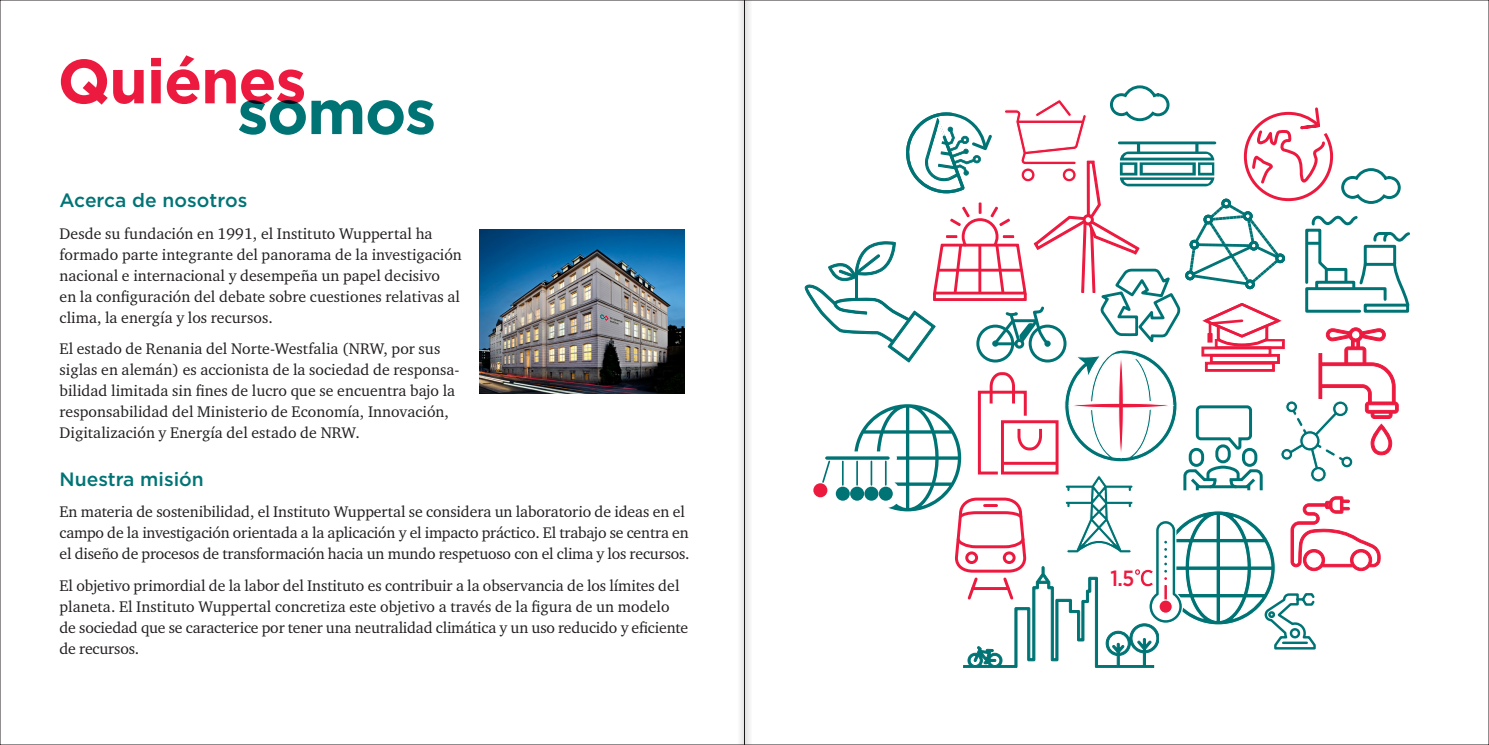
<style>
.page{position:relative;width:1489px;height:745px;background:#fff}
.page>*{position:absolute;margin:0;border:0;box-sizing:border-box;transform-origin:0 0}
.t1{font:700 62.12px "Gotham";letter-spacing:-.02em;color:#ed1a40}
.t2{font:700 62.12px "Gotham";letter-spacing:-.02em;color:#007475}
.t3{font:500 22.05px "Gotham Narrow";color:#ed1a40}
.MusterFlyer-Zwischen{font:500 19.25px "Gotham";color:#007475}
.MusterFlyer-Fliesste{font:15.75px/21px "Charter ITC Pro";letter-spacing:.005em;color:#231f20}
</style>
<div class="page">
<img style="left:479px;top:230px;width:206px;height:163px">
<svg style="left:804px;top:85px;width:606px;height:582px"></svg>
<div style="left:737px;top:0;width:7px;height:744px;background:#f2f2f2"></div>
<div style="left:744px;top:0;width:8px;height:744px;background:#ececec"></div>
<h1 class="t1" style="left:58px;top:40px;width:250px">Quiénes</h1>
<h1 class="t2" style="left:237px;top:71px;width:200px">somos</h1>
<p class="MusterFlyer-Zwischen" style="left:60px;top:187px;width:189px">Acerca de nosotros</p>
<p class="MusterFlyer-Fliesste" style="left:60px;top:222px;width:404px">Desde su fundación en 1991, el Instituto Wuppertal ha formado parte integrante del panorama de la investigación nacional e internacional y desempeña un papel decisivo<br>en la configuración del debate sobre cuestiones relativas al clima, la energía y los recursos.</p>
<p class="MusterFlyer-Fliesste" style="left:60px;top:338px;width:401px">El estado de Renania del Norte-Westfalia (NRW, por sus siglas en alemán) es accionista de la sociedad de responsa&shy;bilidad limitada sin fines de lucro que se encuentra bajo la responsabilidad del Ministerio de Economía, Innovación, Digitalización y Energía del estado de NRW.</p>
<p class="MusterFlyer-Zwischen" style="left:60px;top:466px;width:146px">Nuestra misión</p>
<p class="MusterFlyer-Fliesste" style="left:60px;top:500px;width:631px">En materia de sostenibilidad, el Instituto Wuppertal se considera un laboratorio de ideas en el campo de la investigación orientada a la aplicación y el impacto práctico. El trabajo se centra en el diseño de procesos de transformación hacia un mundo respetuoso con el clima y los recursos.</p>
<p class="MusterFlyer-Fliesste" style="left:60px;top:574px;width:630px">El objetivo primordial de la labor del Instituto es contribuir a la observancia de los límites del planeta. El Instituto Wuppertal concretiza este objetivo a través de la figura de un modelo de sociedad que se caracterice por tener una neutralidad climática y un uso reducido y eficiente de recursos.</p>
<p class="t3" style="left:1110px;top:563px;width:25px">1.5</p>
</div>
